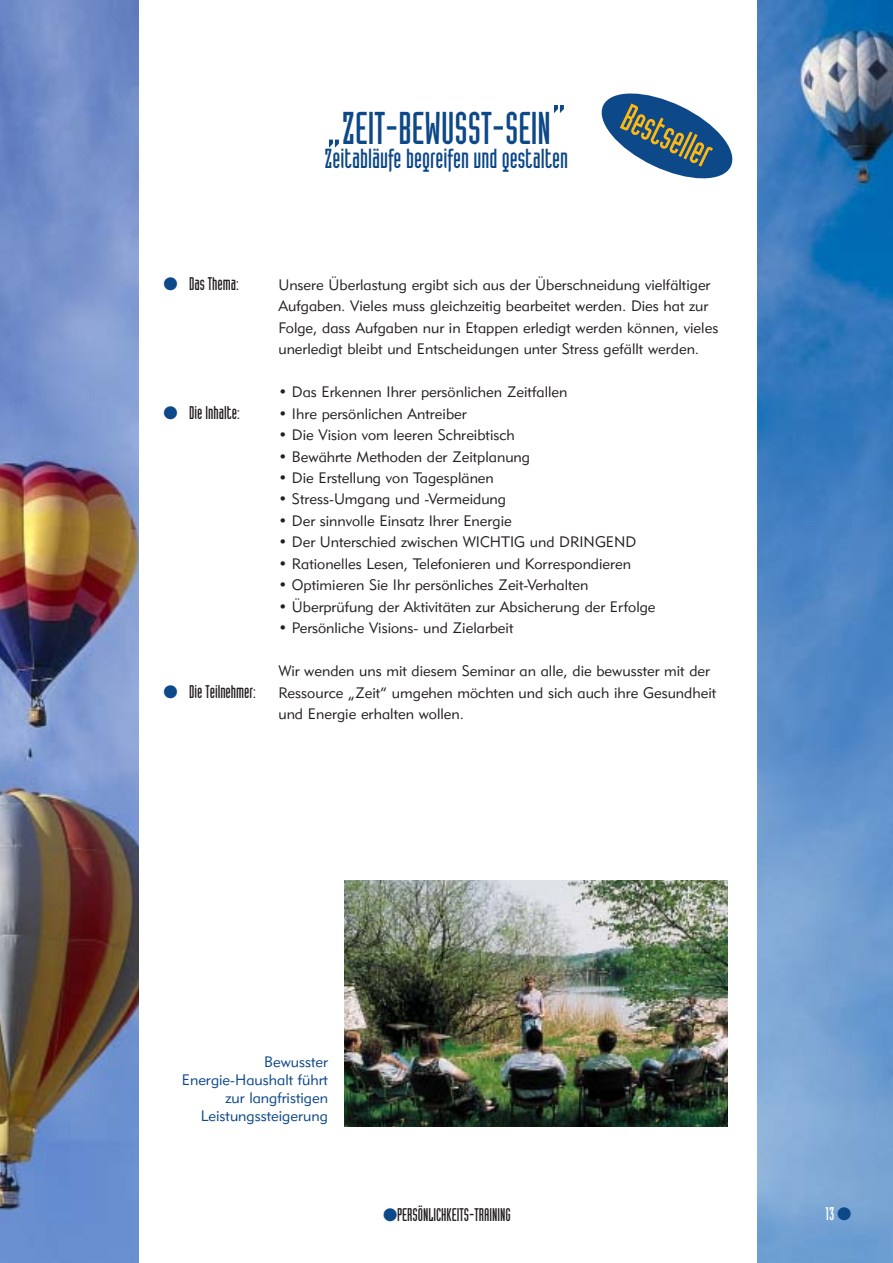
<style>
.page{position:relative;width:893px;height:1263px;background:#fff}
.page>*{position:absolute;margin:0;border:0;box-sizing:border-box;transform-origin:0 0}
.t1{font:45px "Industria Solid A";color:#0d4888}
.t2{font:37.8px "Industria Solid A";color:#fdb812}
.t3{font:27px "Industria Solid A";color:#0d4888}
.t4{font:18px "Industria Solid A";color:#231f1f}
.t5{font:18px "Industria Solid A";color:#fff}
.t6{font:15px/21.5px "Geometric 415 BT Lite A";color:#231f1f}
.t7{font:15px/18px "Geometric 415 BT Lite A";color:#0d4888;text-align:right}
.s1{font-size:54px}
.s2{color:#0d4888}
</style>
<div class="page">
<img style="left:757px;top:0;width:135px;height:1263px">
<img style="left:344px;top:880px;width:383px;height:247px">
<svg style="left:601px;top:93px;width:132px;height:86px"></svg>
<img style="left:0;top:0;width:139px;height:1263px">
<h1 class="t1" style="left:326px;top:112px;width:242px"><span class="s1">„</span>ZEIT-BEWUSST-SEIN<span class="s1">“</span></h1>
<h3 class="t3" style="left:324px;top:148px;width:245px">Zeitabläufe begreifen und gestalten</h3>
<h2 class="t2" style="left:630px;top:103px;width:96px;rotate:26deg">Bestseller</h2>
<p class="t4" style="left:163px;top:277px;width:77px"><span class="s2">●</span> Das Thema:</p>
<p class="t4" style="left:163px;top:406px;width:78px"><span class="s2">●</span> Die Inhalte:</p>
<p class="t4" style="left:163px;top:685px;width:94px"><span class="s2">●</span> Die Teilnehmer:</p>
<p class="t6" style="left:278px;top:275px;width:441px">Unsere Überlastung ergibt sich aus der Überschneidung vielfältiger Aufgaben. Vieles muss gleichzeitig bearbeitet werden. Dies hat zur Folge, dass Aufgaben nur in Etappen erledigt werden können, vieles unerledigt bleibt und Entscheidungen unter Stress gefällt werden.</p>
<p class="t6" style="left:278px;top:383px;width:290px">• Das Erkennen Ihrer persönlichen Zeitfallen</p>
<p class="t6" style="left:278px;top:404px;width:190px">• Ihre persönlichen Antreiber</p>
<p class="t6" style="left:278px;top:426px;width:238px">• Die Vision vom leeren Schreibtisch</p>
<p class="t6" style="left:278px;top:447px;width:253px">• Bewährte Methoden der Zeitplanung</p>
<p class="t6" style="left:278px;top:469px;width:217px">• Die Erstellung von Tagesplänen</p>
<p class="t6" style="left:278px;top:490px;width:229px">• Stress-Umgang und -Vermeidung</p>
<p class="t6" style="left:278px;top:511px;width:235px">• Der sinnvolle Einsatz Ihrer Energie</p>
<p class="t6" style="left:278px;top:533px;width:359px">• Der Unterschied zwischen WICHTIG und DRINGEND</p>
<p class="t6" style="left:278px;top:554px;width:354px">• Rationelles Lesen, Telefonieren und Korrespondieren</p>
<p class="t6" style="left:278px;top:576px;width:311px">• Optimieren Sie Ihr persönliches Zeit-Verhalten</p>
<p class="t6" style="left:278px;top:597px;width:379px">• Überprüfung der Aktivitäten zur Absicherung der Erfolge</p>
<p class="t6" style="left:278px;top:619px;width:236px">• Persönliche Visions- und Zielarbeit</p>
<p class="t6" style="left:278px;top:662px;width:439px">Wir wenden uns mit diesem Seminar an alle, die bewusster mit der<br>Ressource „Zeit“ umgehen möchten und sich auch ihre Gesundheit und Energie erhalten wollen.</p>
<p class="t7" style="left:182px;top:1054px;width:148px">Bewusster<br>Energie-Haushalt führt zur langfristigen<br>Leistungssteigerung</p>
<p class="t4" style="left:383px;top:1208px;width:129px"><span class="s2">●</span>PERSÖNLICHKEITS-TRAINING</p>
<p class="t5" style="left:825px;top:1208px;width:28px">13 <span class="s2">●</span></p>
</div>
